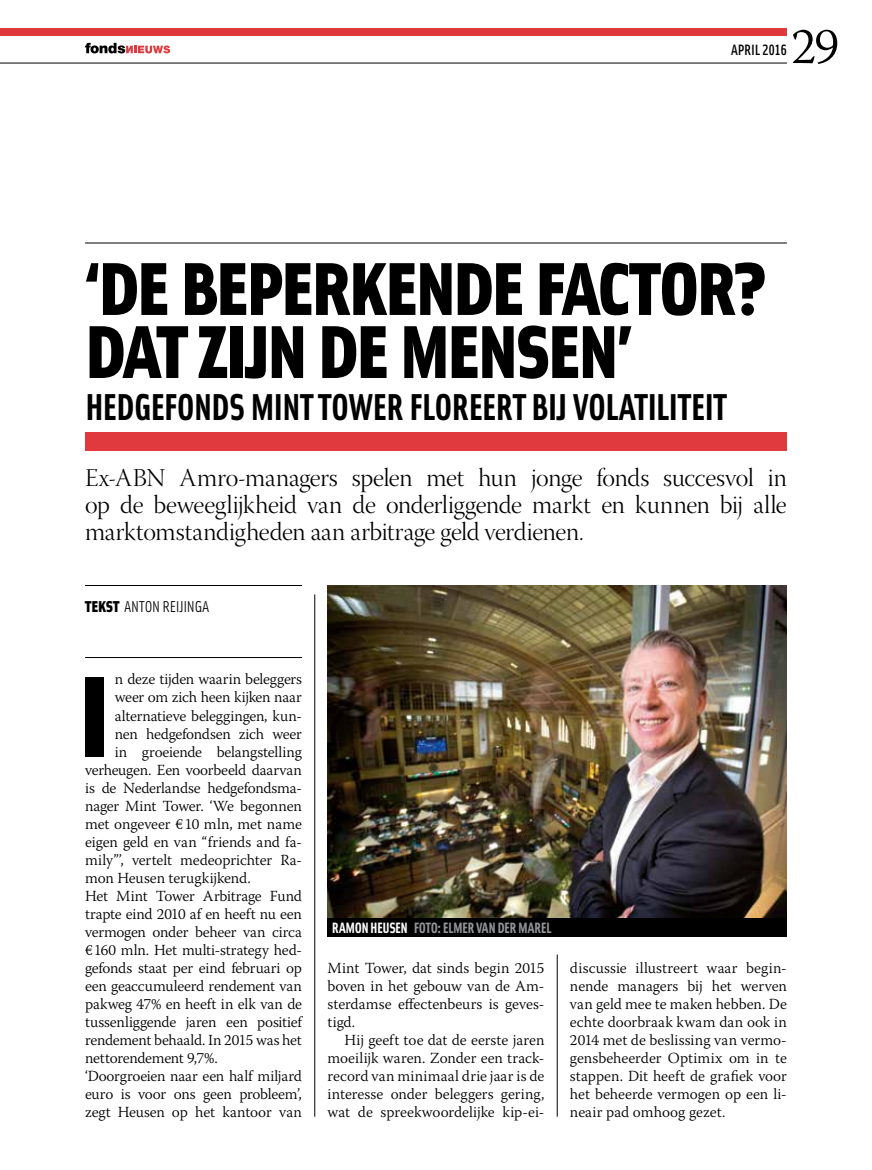
<style>
.page{position:relative;width:872px;height:1170px;background:#fff}
.page>*{position:absolute;margin:0;border:0;box-sizing:border-box;transform-origin:0 0}
.t1{font:900 115.5px "Solex";color:#000}
.t2{font:900 75px/63px "Solex";letter-spacing:-.035em;color:#000}
.t3{font:300 51px "Warnock Pro";color:#000}
.t4{font:700 37.5px "Solex";letter-spacing:-.025em;color:#000}
.t5{font:25.5px/27px "Warnock Pro Light Disp";letter-spacing:-.015em;color:#000;text-align:justify}
.t6{font:15.75px "Solex";letter-spacing:-.015em;color:#000}
.t7{font:300 15.3px/18px "Warnock Pro";letter-spacing:-.01em;color:#000;text-align:justify}
.t8{font:700 15px "Solex";letter-spacing:-.035em;color:#939598}
.t9{font:500 15px "Solex";letter-spacing:-.01em;color:#000}
.s1{font-family:"Solex Medium Lining";font-weight:400}
.s2{font-weight:900}
.s3{color:#fff}
</style>
<div class="page">
<hr style="left:314px;top:594px;width:1px;height:522px;background:#000">
<hr style="left:557px;top:954px;width:1px;height:162px;background:#000">
<div style="left:85px;top:432px;width:702px;height:18px;background:#e03a3e"></div>
<hr style="left:85px;top:243px;width:702px;height:1px;background:#000">
<hr style="left:85px;top:585px;width:217px;height:1px;background:#000">
<img style="left:327px;top:585px;width:460px;height:333px">
<hr style="left:85px;top:657px;width:217px;height:1px;background:#000">
<div style="left:327px;top:918px;width:460px;height:18px;background:#000"></div>
<div style="left:0;top:29px;width:787px;height:7px;background:#e03a3e"></div>
<svg style="left:85px;top:43px;width:85px;height:10px"></svg>
<hr style="left:0;top:63px;width:787px;height:1px;background:#000">
<h3 class="t3" style="left:791px;top:16px;width:50px">29</h3>
<p class="t9" style="left:731px;top:40px;width:57px">APRIL <span class="s1">2016</span></p>
<h2 class="t2" style="left:85px;top:252px;width:684px">‘DE BEPERKENDE FACTOR?<br>DAT ZIJN DE MENSEN’</h2>
<h3 class="t4" style="left:85px;top:383px;width:643px">HEDGEFONDS MINT TOWER FLOREERT BIJ VOLATILITEIT</h3>
<h3 class="t5" style="left:85px;top:467px;width:703px">Ex-ABN Amro-managers spelen met hun jonge fonds succesvol in op de beweeglijkheid van de onderliggende markt en kunnen bij alle marktomstandigheden aan arbitrage geld verdienen.</h3>
<p class="t6" style="left:85px;top:597px;width:126px"><span class="s2">TEKST</span> ANTON REIJINGA</p>
<p class="t7" style="left:115px;top:670px;width:189px">n deze tijden waarin beleggers</p>
<p class="t7" style="left:115px;top:688px;width:189px">weer om zich heen kijken naar</p>
<p class="t7" style="left:115px;top:706px;width:189px">alternatieve beleggingen, kun-</p>
<p class="t7" style="left:115px;top:724px;width:189px">nen hedgefondsen zich weer</p>
<p class="t7" style="left:115px;top:742px;width:189px">in groeiende belangstelling</p>
<p class="t7" style="left:85px;top:760px;width:218px">verheugen. Een voorbeeld daarvan</p>
<p class="t7" style="left:85px;top:778px;width:218px">is de Nederlandse hedgefondsma-</p>
<p class="t7" style="left:85px;top:796px;width:218px">nager Mint Tower. ‘We begonnen</p>
<p class="t7" style="left:85px;top:814px;width:218px">met ongeveer €10 mln, met name</p>
<p class="t7" style="left:85px;top:832px;width:218px">eigen geld en van “friends and fa-</p>
<p class="t7" style="left:85px;top:850px;width:218px">mily”’, vertelt medeoprichter Ra-</p>
<p class="t7" style="left:85px;top:868px;width:167px">mon Heusen terugkijkend.</p>
<p class="t7" style="left:85px;top:886px;width:218px">Het Mint Tower Arbitrage Fund</p>
<p class="t7" style="left:85px;top:904px;width:218px">trapte eind 2010 af en heeft nu een</p>
<p class="t7" style="left:85px;top:922px;width:218px">vermogen onder beheer van circa</p>
<p class="t7" style="left:85px;top:940px;width:218px">€160 mln. Het multi-strategy hed-</p>
<p class="t7" style="left:85px;top:958px;width:218px">gefonds staat per eind februari op</p>
<p class="t7" style="left:85px;top:976px;width:218px">een geaccumuleerd rendement van</p>
<p class="t7" style="left:85px;top:994px;width:218px">pakweg 47% en heeft in elk van de</p>
<p class="t7" style="left:85px;top:1012px;width:218px">tussenliggende jaren een positief</p>
<p class="t7" style="left:85px;top:1030px;width:218px">rendement behaald. In 2015 was het</p>
<p class="t7" style="left:85px;top:1048px;width:134px">nettorendement 9,7%.</p>
<p class="t7" style="left:85px;top:1066px;width:218px">‘Doorgroeien naar een half miljard</p>
<p class="t7" style="left:85px;top:1084px;width:218px">euro is voor ons geen probleem’,</p>
<p class="t7" style="left:85px;top:1102px;width:218px">zegt Heusen op het kantoor van</p>
<h1 class="t1" style="left:79px;top:635px;width:34px">I</h1>
<p class="t8" style="left:332px;top:917px;width:221px"><span class="s3">RAMON HEUSEN</span> FOTO: ELMER VAN DER MAREL</p>
<p class="t7" style="left:327px;top:958px;width:218px">Mint Tower, dat sinds begin 2015 boven in het gebouw van de Am&shy;sterdamse effectenbeurs is geves&shy;tigd.</p>
<p class="t7" style="left:327px;top:1030px;width:218px;text-indent:17px">Hij geeft toe dat de eerste jaren moeilijk waren. Zonder een track&shy;record van minimaal drie jaar is de interesse onder beleggers gering, wat de spreekwoordelijke kip-ei-</p>
<p class="t7" style="left:570px;top:958px;width:218px">discussie illustreert waar begin&shy;nende managers bij het werven van geld mee te maken hebben. De echte doorbraak kwam dan ook in 2014 met de beslissing van vermo&shy;gensbeheerder Optimix om in te stappen. Dit heeft de grafiek voor het beheerde vermogen op een li&shy;neair pad omhoog gezet.</p>
</div>
